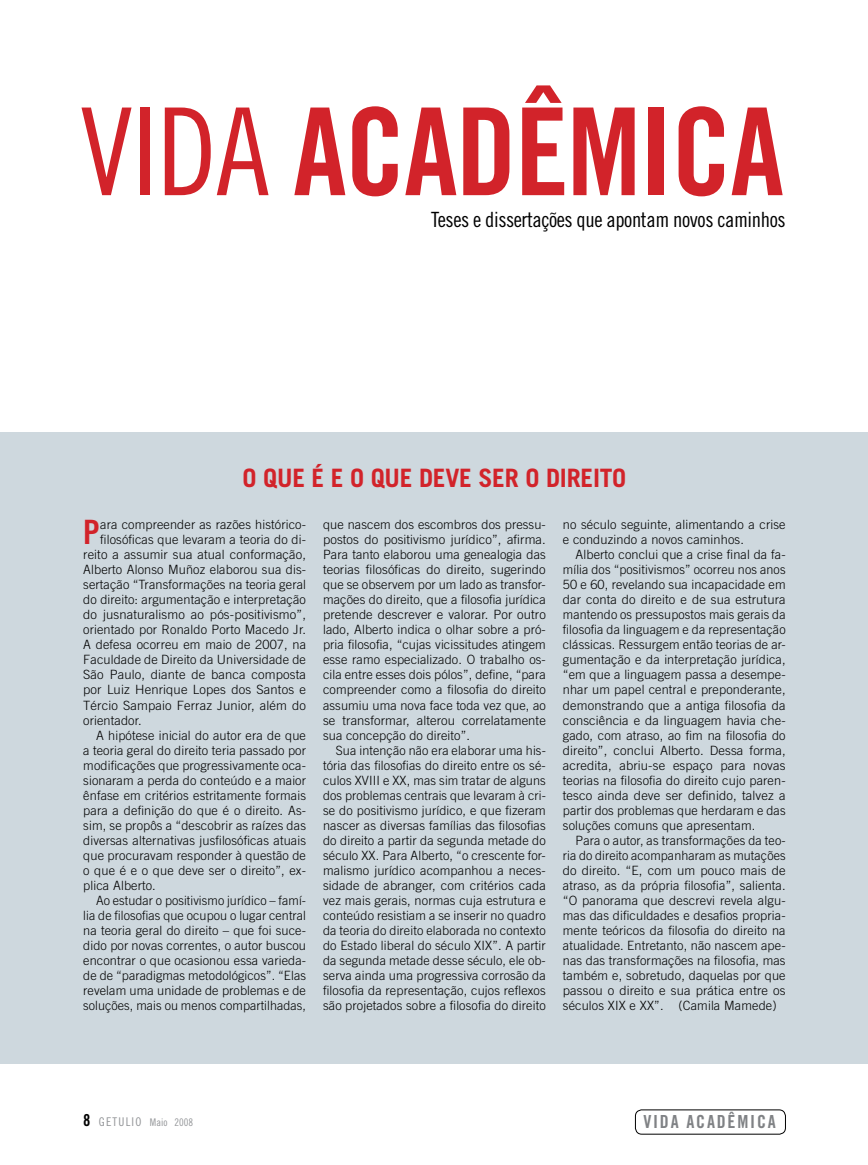
<style>
.page{position:relative;width:868px;height:1165px;background:#fff}
.page>*{position:absolute;margin:0;border:0;box-sizing:border-box;transform-origin:0 0}
.t1{font:121.35px "Trade Gothic Bold Cond Twenty";letter-spacing:-.015em;color:#d2232a}
.t2{font:33.6px "Trade Gothic Bold Cond Twenty";color:#d2232a}
.t3{font:700 25.35px "Trade Gothic LT Std";letter-spacing:-.01em;color:#d2232a}
.t4{font:21px "Trade Gothic Cond Eighteen";letter-spacing:-.02em;color:#000}
.t5{font:18px "Trade Gothic Bold Cond Twenty";letter-spacing:.1em;color:#808285}
.t6{font:300 12.75px/15px "Trade Gothic";letter-spacing:.01em;color:#000;text-align:justify}
.t7{font:10.5px "Trade Gothic Cond Eighteen";color:#939598}
.s1{font-family:"Trade Gothic Cond Eighteen"}
.s2{font-family:"Trade Gothic Bold Cond Twenty";font-size:16.5px;color:#000}
.s3{font-size:12px}
</style>
<div class="page">
<div style="left:0;top:432px;width:867px;height:631px;background:#ced8de"></div>
<div style="left:635px;top:1109px;width:150px;height:24px;border:1px solid #000;border-radius:6px"></div>
<h1 class="t1" style="left:79px;top:78px;width:705px"><span class="s1">VIDA</span> ACADÊMICA</h1>
<h3 class="t4" style="left:431px;top:207px;width:355px">Teses e dissertações que apontam novos caminhos</h3>
<h3 class="t3" style="left:242px;top:462px;width:385px">O QUE É E O QUE DEVE SER O DIREITO</h3>
<h2 class="t2" style="left:83px;top:511px;width:15px">P</h2>
<p class="t6" style="left:100px;top:517px;width:207px">ara compreender as razões histórico-</p>
<p class="t6" style="left:100px;top:532px;width:207px">filosóficas que levaram a teoria do di-</p>
<p class="t6" style="left:83px;top:547px;width:224px">reito a assumir sua atual conformação,</p>
<p class="t6" style="left:83px;top:562px;width:224px">Alberto Alonso Muñoz elaborou sua dis-</p>
<p class="t6" style="left:83px;top:577px;width:224px">sertação “Transformações na teoria geral</p>
<p class="t6" style="left:83px;top:592px;width:224px">do direito: argumentação e interpretação</p>
<p class="t6" style="left:83px;top:607px;width:224px">do jusnaturalismo ao pós-positivismo”,</p>
<p class="t6" style="left:83px;top:622px;width:224px">orientado por Ronaldo Porto Macedo Jr.</p>
<p class="t6" style="left:83px;top:637px;width:224px">A defesa ocorreu em maio de 2007, na</p>
<p class="t6" style="left:83px;top:652px;width:224px">Faculdade de Direito da Universidade de</p>
<p class="t6" style="left:83px;top:667px;width:224px">São Paulo, diante de banca composta</p>
<p class="t6" style="left:83px;top:682px;width:224px">por Luiz Henrique Lopes dos Santos e</p>
<p class="t6" style="left:83px;top:697px;width:224px">Tércio Sampaio Ferraz Junior, além do</p>
<p class="t6" style="left:83px;top:712px;width:60px">orientador.</p>
<p class="t6" style="left:96px;top:727px;width:211px">A hipótese inicial do autor era de que</p>
<p class="t6" style="left:83px;top:742px;width:224px">a teoria geral do direito teria passado por</p>
<p class="t6" style="left:83px;top:757px;width:224px">modificações que progressivamente oca-</p>
<p class="t6" style="left:83px;top:772px;width:224px">sionaram a perda do conteúdo e a maior</p>
<p class="t6" style="left:83px;top:787px;width:224px">ênfase em critérios estritamente formais</p>
<p class="t6" style="left:83px;top:802px;width:224px">para a definição do que é o direito. As-</p>
<p class="t6" style="left:83px;top:817px;width:224px">sim, se propôs a “descobrir as raízes das</p>
<p class="t6" style="left:83px;top:832px;width:224px">diversas alternativas jusfilosóficas atuais</p>
<p class="t6" style="left:83px;top:847px;width:224px">que procuravam responder à questão de</p>
<p class="t6" style="left:83px;top:862px;width:224px">o que é e o que deve ser o direito”, ex-</p>
<p class="t6" style="left:83px;top:877px;width:74px">plica Alberto.</p>
<p class="t6" style="left:96px;top:892px;width:211px">Ao estudar o positivismo jurídico – famí-</p>
<p class="t6" style="left:83px;top:907px;width:224px">lia de filosofias que ocupou o lugar central</p>
<p class="t6" style="left:83px;top:922px;width:224px">na teoria geral do direito – que foi suce-</p>
<p class="t6" style="left:83px;top:937px;width:224px">dido por novas correntes, o autor buscou</p>
<p class="t6" style="left:83px;top:952px;width:224px">encontrar o que ocasionou essa varieda-</p>
<p class="t6" style="left:83px;top:967px;width:224px">de de “paradigmas metodológicos”. “Elas</p>
<p class="t6" style="left:83px;top:982px;width:224px">revelam uma unidade de problemas e de</p>
<p class="t6" style="left:83px;top:997px;width:224px">soluções, mais ou menos compartilhadas,</p>
<p class="t6" style="left:323px;top:517px;width:224px">que nascem dos escombros dos pressu&shy;postos do positivismo jurídico”, afirma.<br>Para tanto elaborou uma genealogia das teorias filosóficas do direito, sugerindo que se observem por um lado as transfor&shy;mações do direito, que a filosofia jurídica pretende descrever e valorar. Por outro lado, Alberto indica o olhar sobre a pró&shy;pria filosofia, “cujas vicissitudes atingem esse ramo especializado. O trabalho os&shy;cila entre esses dois pólos”, define, “para compreender como a filosofia do direito assumiu uma nova face toda vez que, ao se transformar, alterou correlatamente sua concepção do direito”.</p>
<p class="t6" style="left:323px;top:742px;width:224px;text-indent:13px">Sua intenção não era elaborar uma his&shy;tória das filosofias do direito entre os sé&shy;culos XVIII e XX, mas sim tratar de alguns dos problemas centrais que levaram à cri&shy;se do positivismo jurídico, e que fizeram nascer as diversas famílias das filosofias do direito a partir da segunda metade do século XX. Para Alberto, “o crescente for&shy;malismo jurídico acompanhou a neces&shy;sidade de abranger, com critérios cada vez mais gerais, normas cuja estrutura e conteúdo resistiam a se inserir no quadro da teoria do direito elaborada no contexto do Estado liberal do século XIX”. A partir da segunda metade desse século, ele ob&shy;serva ainda uma progressiva corrosão da filosofia da representação, cujos reflexos são projetados sobre a filosofia do direito</p>
<p class="t6" style="left:562px;top:517px;width:224px">no século seguinte, alimentando a crise e conduzindo a novos caminhos.</p>
<p class="t6" style="left:562px;top:547px;width:224px;text-indent:13px">Alberto conclui que a crise final da fa&shy;mília dos “positivismos” ocorreu nos anos 50 e 60, revelando sua incapacidade em dar conta do direito e de sua estrutura mantendo os pressupostos mais gerais da filosofia da linguagem e da representação clássicas. Ressurgem então teorias de ar&shy;gumentação e da interpretação jurídica, “em que a linguagem passa a desempe&shy;nhar um papel central e preponderante, demonstrando que a antiga filosofia da consciência e da linguagem havia che&shy;gado, com atraso, ao fim na filosofia do direito”, conclui Alberto. Dessa forma, acredita, abriu-se espaço para novas teorias na filosofia do direito cujo paren&shy;tesco ainda deve ser definido, talvez a partir dos problemas que herdaram e das soluções comuns que apresentam.</p>
<p class="t6" style="left:562px;top:832px;width:224px;text-indent:13px">Para o autor, as transformações da teo&shy;ria do direito acompanharam as mutações do direito. “E, com um pouco mais de atraso, as da própria filosofia”, salienta. “O panorama que descrevi revela algu&shy;mas das dificuldades e desafios propria&shy;mente teóricos da filosofia do direito na atualidade. Entretanto, não nascem ape&shy;nas das transformações na filosofia, mas também e, sobretudo, daquelas por que passou o direito e sua prática entre os séculos XIX e XX”. (Camila Mamede)</p>
<p class="t7" style="left:83px;top:1115px;width:111px"><span class="s2">8</span> <span class="s3">getulio</span> Maio 2008</p>
<h3 class="t5" style="left:643px;top:1110px;width:95px">VIDA ACADÊMICA</h3>
</div>
